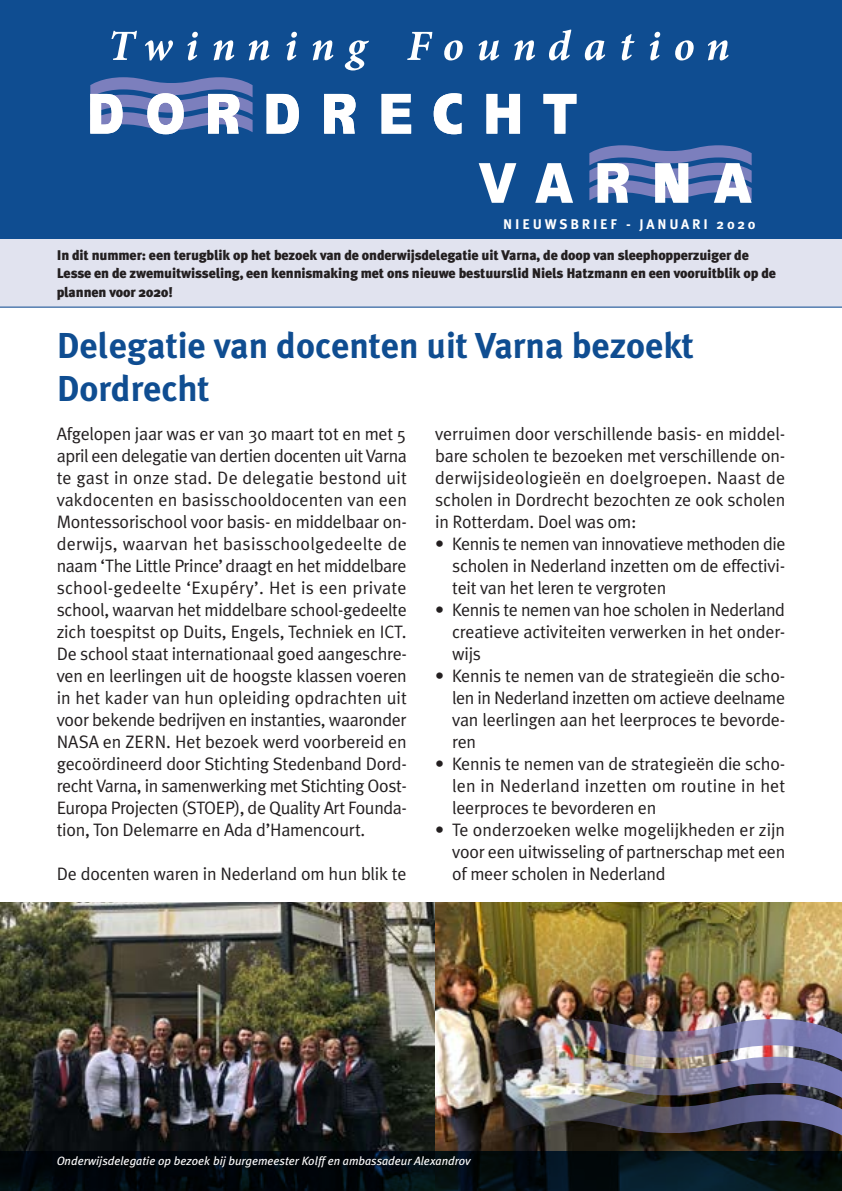
<style>
.page{position:relative;width:842px;height:1191px;background:#fff}
.page>*{position:absolute;margin:0;border:0;box-sizing:border-box;transform-origin:0 0}
.t1{font:700 36px/43.2px "Meta Plus";color:#0f4d91}
.t2{font:18px/22px "Meta Plus Normal";letter-spacing:-.015em;color:#231f20;text-align:justify}
.t3{font:900 14px/18px "Meta Plus";letter-spacing:-.01em;color:#231f20}
.t4{font:700 14px "Meta Plus";letter-spacing:.2em;color:#fff}
.t5{font:italic 12px "Meta Plus";color:#fff}
</style>
<div class="page">
<div style="left:0;top:238px;width:842px;height:70px;background:#e1e3ef"></div>
<img style="left:0;top:902px;width:842px;height:249px">
<div style="left:0;top:0;width:842px;height:238px;background:#0f4d91"></div>
<svg style="left:111px;top:31px;width:26px;height:29px"></svg>
<svg style="left:145px;top:40px;width:28px;height:20px"></svg>
<svg style="left:187px;top:32px;width:11px;height:28px"></svg>
<svg style="left:214px;top:40px;width:20px;height:20px"></svg>
<svg style="left:249px;top:40px;width:20px;height:20px"></svg>
<svg style="left:286px;top:32px;width:11px;height:28px"></svg>
<svg style="left:313px;top:40px;width:20px;height:20px"></svg>
<svg style="left:345px;top:40px;width:24px;height:30px"></svg>
<svg style="left:407px;top:32px;width:25px;height:28px"></svg>
<svg style="left:444px;top:40px;width:19px;height:20px"></svg>
<svg style="left:478px;top:40px;width:21px;height:20px"></svg>
<svg style="left:514px;top:40px;width:21px;height:20px"></svg>
<svg style="left:549px;top:30px;width:22px;height:30px"></svg>
<svg style="left:585px;top:40px;width:20px;height:20px"></svg>
<svg style="left:621px;top:34px;width:14px;height:26px"></svg>
<svg style="left:650px;top:32px;width:10px;height:28px"></svg>
<svg style="left:675px;top:40px;width:19px;height:20px"></svg>
<svg style="left:708px;top:40px;width:21px;height:20px"></svg>
<svg style="left:479px;top:163px;width:37px;height:40px"></svg>
<svg style="left:535px;top:163px;width:38px;height:40px"></svg>
<svg style="left:589px;top:145px;width:163px;height:58px"></svg>
<svg style="left:267px;top:94px;width:32px;height:40px"></svg>
<svg style="left:382px;top:94px;width:29px;height:40px"></svg>
<svg style="left:486px;top:94px;width:34px;height:40px"></svg>
<svg style="left:543px;top:94px;width:33px;height:40px"></svg>
<svg style="left:324px;top:94px;width:32px;height:40px"></svg>
<svg style="left:90px;top:77px;width:163px;height:57px"></svg>
<svg style="left:434px;top:93px;width:27px;height:41px"></svg>
<hr style="left:0;top:307px;width:842px;height:1px;background:#0f4d91">
<svg style="left:0;top:1151px;width:842px;height:40px;background:#020c11"></svg>
<img style="left:496px;top:1019px;width:346px;height:118px">
<p class="t4" style="left:503px;top:216px;width:254px">NIEUWSBRIEF - JANUARI 2020</p>
<p class="t3" style="left:57px;top:247px;width:721px">In dit nummer: een terugblik op het bezoek van de onderwijsdelegatie uit Varna, de doop van sleephopperzuiger de<br>Lesse en de zwemuitwisseling, een kennismaking met ons nieuwe bestuurslid Niels Hatzmann en een vooruitblik op de plannen voor 2020!</p>
<h1 class="t1" style="left:57px;top:324px;width:639px">Delegatie van docenten uit Varna bezoekt<br>Dordrecht</h1>
<p class="t2" style="left:57px;top:423px;width:352px">Afgelopen jaar was er van 30 maart tot en met 5 april een delegatie van dertien docenten uit Varna te gast in onze stad. De delegatie bestond uit vakdocenten en basisschooldocenten van een Montessorischool voor basis- en middelbaar on&shy;derwijs, waarvan het basisschoolgedeelte de naam ‘The Little Prince’ draagt en het middelbare school-gedeelte ‘Exupéry’. Het is een private school, waarvan het middelbare school-gedeelte zich toespitst op Duits, Engels, Techniek en ICT.<br>De school staat internationaal goed aangeschre&shy;ven en leerlingen uit de hoogste klassen voeren in het kader van hun opleiding opdrachten uit voor bekende bedrijven en instanties, waaronder NASA en ZERN. Het bezoek werd voorbereid en gecoördineerd door Stichting Stedenband Dord&shy;recht Varna, in samenwerking met Stichting Oost-Europa Projecten (STOEP), de Quality Art Founda&shy;tion, Ton Delemarre en Ada d’Hamencourt.</p>
<p class="t2" style="left:57px;top:862px;width:351px">De docenten waren in Nederland om hun blik te</p>
<p class="t2" style="left:435px;top:422px;width:352px">verruimen door verschillende basis- en middel&shy;bare scholen te bezoeken met verschillende on&shy;derwijsideologieën en doelgroepen. Naast de scholen in Dordrecht bezochten ze ook scholen in Rotterdam. Doel was om:</p>
<p class="t2" style="left:452px;top:532px;width:335px;text-indent:-17px">• Kennis te nemen van innovatieve methoden die scholen in Nederland inzetten om de effectivi&shy;teit van het leren te vergroten</p>
<p class="t2" style="left:452px;top:598px;width:335px;text-indent:-17px">• Kennis te nemen van hoe scholen in Nederland creatieve activiteiten verwerken in het onder&shy;wijs</p>
<p class="t2" style="left:452px;top:664px;width:335px;text-indent:-17px">• Kennis te nemen van de strategieën die scho&shy;len in Nederland inzetten om actieve deelname van leerlingen aan het leerproces te bevorde&shy;ren</p>
<p class="t2" style="left:452px;top:752px;width:335px;text-indent:-17px">• Kennis te nemen van de strategieën die scho&shy;len in Nederland inzetten om routine in het leerproces te bevorderen en</p>
<p class="t2" style="left:452px;top:818px;width:335px;text-indent:-17px">• Te onderzoeken welke mogelijkheden er zijn voor een uitwisseling of partnerschap met een of meer scholen in Nederland</p>
<p class="t5" style="left:57px;top:1153px;width:415px">Onderwijsdelegatie op bezoek bij burgemeester Kolff en ambassadeur Alexandrov</p>
</div>
